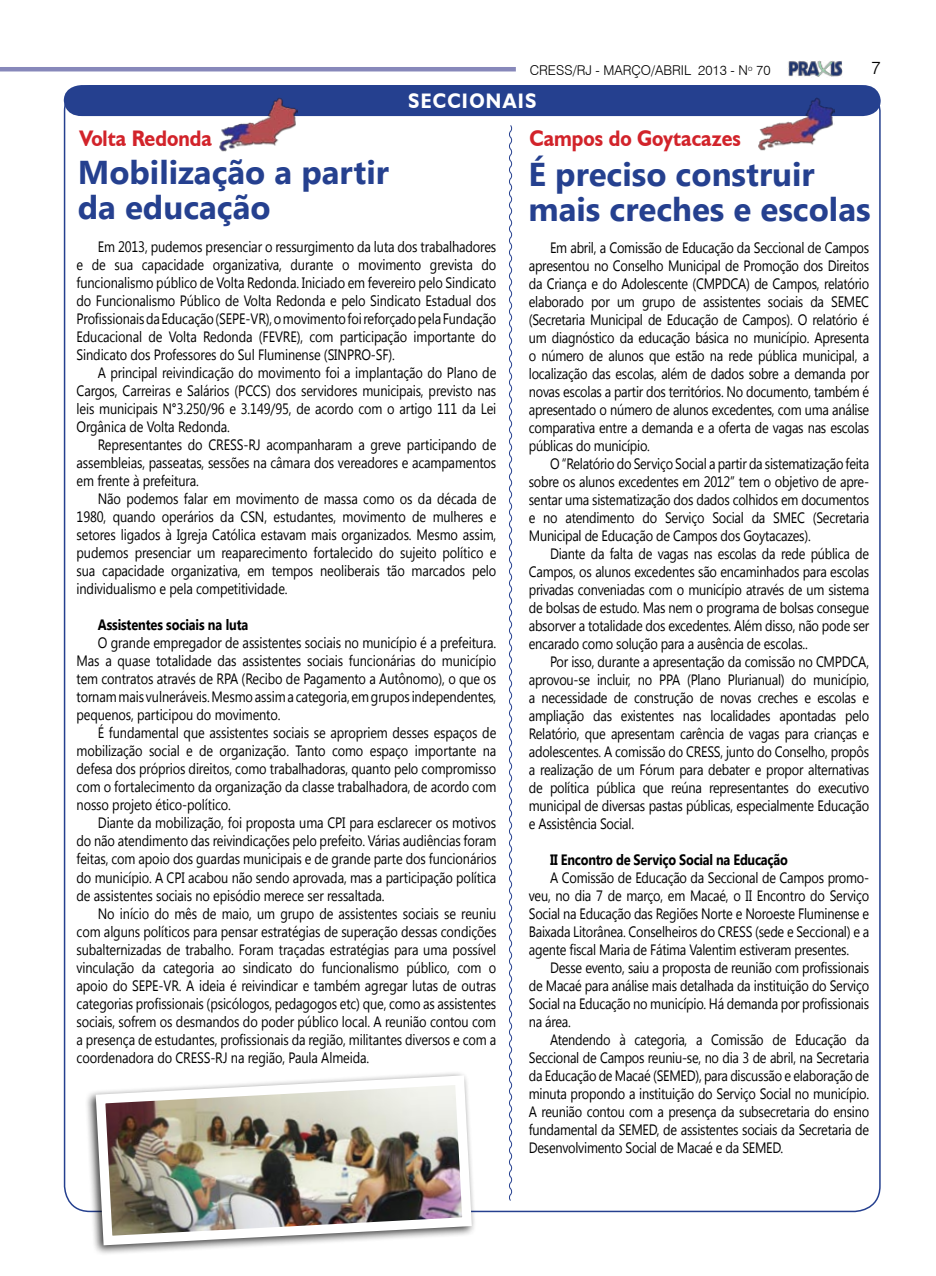
<style>
.page{position:relative;width:936px;height:1276px;background:#fff}
.page>*{position:absolute;margin:0;border:0;box-sizing:border-box;transform-origin:0 0}
.t1{font:700 33px/34.5px "Segoe UI";color:#25408f}
.t2{font:700 22.5px "Humanist 521 BT";color:#d2232a;scale:.9 1}
.t3{font:700 21px "Humanist 521 BT";letter-spacing:.07em;color:#fff;scale:.9 1}
.t4{font:300 18px "Swiss 721 BT";color:#000}
.t5{font:15px/18px "Segoe UI";letter-spacing:-.02em;color:#000;text-align:justify;scale:.85 1}
.t6{font:700 15px "Segoe UI";letter-spacing:-.02em;color:#000;scale:.85 1}
.t7{font:300 13.5px "Swiss 721 BT";color:#000}
</style>
<div class="page">
<div style="left:64px;top:85px;width:816px;height:31px;background:#25408f"></div>
<svg style="left:509px;top:125px;width:4px;height:1076px"></svg>
<img style="left:218px;top:94px;width:79px;height:58px">
<img style="left:757px;top:95px;width:77px;height:56px">
<img style="left:91px;top:1073px;width:385px;height:177px">
<img style="left:788px;top:61px;width:54px;height:16px">
<hr style="left:0;top:67px;width:516px;height:4px;background:#8788ba">
<p class="t7" style="left:529px;top:62px;width:242px">CRESS/RJ - MARÇO/ABRIL 2013 - N<sup>o</sup> 70</p>
<p class="t4" style="left:871px;top:57px;width:11px">7</p>
<h2 class="t2" style="left:80px;top:124px;width:148px">Volta Redonda</h2>
<h1 class="t1" style="left:78px;top:154px;width:312px">Mobilização a partir da educação</h1>
<h3 class="t3" style="left:408px;top:88px;width:144px">SECCIONAIS</h3>
<h2 class="t2" style="left:529px;top:124px;width:236px">Campos do Goytacazes</h2>
<h1 class="t1" style="left:528px;top:156px;width:343px">É preciso construir mais creches e escolas</h1>
<p class="t5" style="left:77px;top:237px;width:495px;text-indent:21px">Em 2013, pudemos presenciar o ressurgimento da luta dos trabalhadores e de sua capacidade organizativa, durante o movimento grevista do funcionalismo público de Volta Redonda. Iniciado em fevereiro pelo Sindicato do Funcionalismo Público de Volta Redonda e pelo Sindicato Estadual dos Profissionais da Educação (SEPE-VR), o movimento foi reforçado pela Fundação Educacional de Volta Redonda (FEVRE), com participação importante do Sindicato dos Professores do Sul Fluminense (SINPRO-SF).</p>
<p class="t5" style="left:77px;top:363px;width:495px;text-indent:21px">A principal reivindicação do movimento foi a implantação do Plano de Cargos, Carreiras e Salários (PCCS) dos servidores municipais, previsto nas leis municipais N°3.250/96 e 3.149/95, de acordo com o artigo 111 da Lei Orgânica de Volta Redonda.</p>
<p class="t5" style="left:77px;top:435px;width:495px;text-indent:21px">Representantes do CRESS-RJ acompanharam a greve participando de assembleias, passeatas, sessões na câmara dos vereadores e acampamentos em frente à prefeitura.</p>
<p class="t5" style="left:77px;top:489px;width:495px;text-indent:21px">Não podemos falar em movimento de massa como os da década de 1980, quando operários da CSN, estudantes, movimento de mulheres e setores ligados à Igreja Católica estavam mais organizados. Mesmo assim, pudemos presenciar um reaparecimento fortalecido do sujeito político e sua capacidade organizativa, em tempos neoliberais tão marcados pelo individualismo e pela competitividade.</p>
<p class="t6" style="left:98px;top:614px;width:179px">Assistentes sociais na luta</p>
<p class="t5" style="left:77px;top:633px;width:495px;text-indent:21px">O grande empregador de assistentes sociais no município é a prefeitura.<br>Mas a quase totalidade das assistentes sociais funcionárias do município tem contratos através de RPA (Recibo de Pagamento a Autônomo), o que os tornam mais vulneráveis. Mesmo assim a categoria, em grupos independentes, pequenos, participou do movimento.</p>
<p class="t5" style="left:77px;top:723px;width:495px;text-indent:21px">É fundamental que assistentes sociais se apropriem desses espaços de mobilização social e de organização. Tanto como espaço importante na defesa dos próprios direitos, como trabalhadoras, quanto pelo compromisso com o fortalecimento da organização da classe trabalhadora, de acordo com nosso projeto ético-político.</p>
<p class="t5" style="left:77px;top:813px;width:495px;text-indent:21px">Diante da mobilização, foi proposta uma CPI para esclarecer os motivos do não atendimento das reivindicações pelo prefeito. Várias audiências foram feitas, com apoio dos guardas municipais e de grande parte dos funcionários do município. A CPI acabou não sendo aprovada, mas a participação política de assistentes sociais no episódio merece ser ressaltada.</p>
<p class="t5" style="left:77px;top:903px;width:495px;text-indent:21px">No início do mês de maio, um grupo de assistentes sociais se reuniu com alguns políticos para pensar estratégias de superação dessas condições subalternizadas de trabalho. Foram traçadas estratégias para uma possível vinculação da categoria ao sindicato do funcionalismo público, com o apoio do SEPE-VR. A ideia é reivindicar e também agregar lutas de outras categorias profissionais (psicólogos, pedagogos etc) que, como as assistentes sociais, sofrem os desmandos do poder público local. A reunião contou com a presença de estudantes, profissionais da região, militantes diversos e com a coordenadora do CRESS-RJ na região, Paula Almeida.</p>
<p class="t5" style="left:529px;top:238px;width:402px;text-indent:21px">Em abril, a Comissão de Educação da Seccional de Campos apresentou no Conselho Municipal de Promoção dos Direitos da Criança e do Adolescente (CMPDCA) de Campos, relatório elaborado por um grupo de assistentes sociais da SEMEC (Secretaria Municipal de Educação de Campos). O relatório é um diagnóstico da educação básica no município. Apresenta o número de alunos que estão na rede pública municipal, a localização das escolas, além de dados sobre a demanda por novas escolas a partir dos territórios. No documento, também é apresentado o número de alunos excedentes, com uma análise comparativa entre a demanda e a oferta de vagas nas escolas públicas do município.</p>
<p class="t5" style="left:529px;top:454px;width:402px;text-indent:21px">O “Relatório do Serviço Social a partir da sistematização feita sobre os alunos excedentes em 2012” tem o objetivo de apre&shy;sentar uma sistematização dos dados colhidos em documentos e no atendimento do Serviço Social da SMEC (Secretaria Municipal de Educação de Campos dos Goytacazes).</p>
<p class="t5" style="left:529px;top:544px;width:402px;text-indent:21px">Diante da falta de vagas nas escolas da rede pública de Campos, os alunos excedentes são encaminhados para escolas privadas conveniadas com o município através de um sistema de bolsas de estudo. Mas nem o programa de bolsas consegue absorver a totalidade dos excedentes. Além disso, não pode ser encarado como solução para a ausência de escolas..</p>
<p class="t5" style="left:529px;top:652px;width:402px;text-indent:21px">Por isso, durante a apresentação da comissão no CMPDCA, aprovou-se incluir, no PPA (Plano Plurianual) do município, a necessidade de construção de novas creches e escolas e ampliação das existentes nas localidades apontadas pelo Relatório, que apresentam carência de vagas para crianças e adolescentes. A comissão do CRESS, junto do Conselho, propôs a realização de um Fórum para debater e propor alternativas de política pública que reúna representantes do executivo municipal de diversas pastas públicas, especialmente Educação e Assistência Social.</p>
<p class="t6" style="left:550px;top:849px;width:281px">II Encontro de Serviço Social na Educação</p>
<p class="t5" style="left:529px;top:868px;width:402px;text-indent:21px">A Comissão de Educação da Seccional de Campos promo&shy;veu, no dia 7 de março, em Macaé, o II Encontro do Serviço Social na Educação das Regiões Norte e Noroeste Fluminense e Baixada Litorânea. Conselheiros do CRESS (sede e Seccional) e a agente fiscal Maria de Fátima Valentim estiveram presentes.</p>
<p class="t5" style="left:529px;top:958px;width:402px;text-indent:21px">Desse evento, saiu a proposta de reunião com profissionais de Macaé para análise mais detalhada da instituição do Serviço Social na Educação no município. Há demanda por profissionais na área.</p>
<p class="t5" style="left:529px;top:1030px;width:402px;text-indent:21px">Atendendo à categoria, a Comissão de Educação da Seccional de Campos reuniu-se, no dia 3 de abril, na Secretaria da Educação de Macaé (SEMED), para discussão e elaboração de minuta propondo a instituição do Serviço Social no município.<br>A reunião contou com a presença da subsecretaria do ensino fundamental da SEMED, de assistentes sociais da Secretaria de Desenvolvimento Social de Macaé e da SEMED.</p>
</div>
